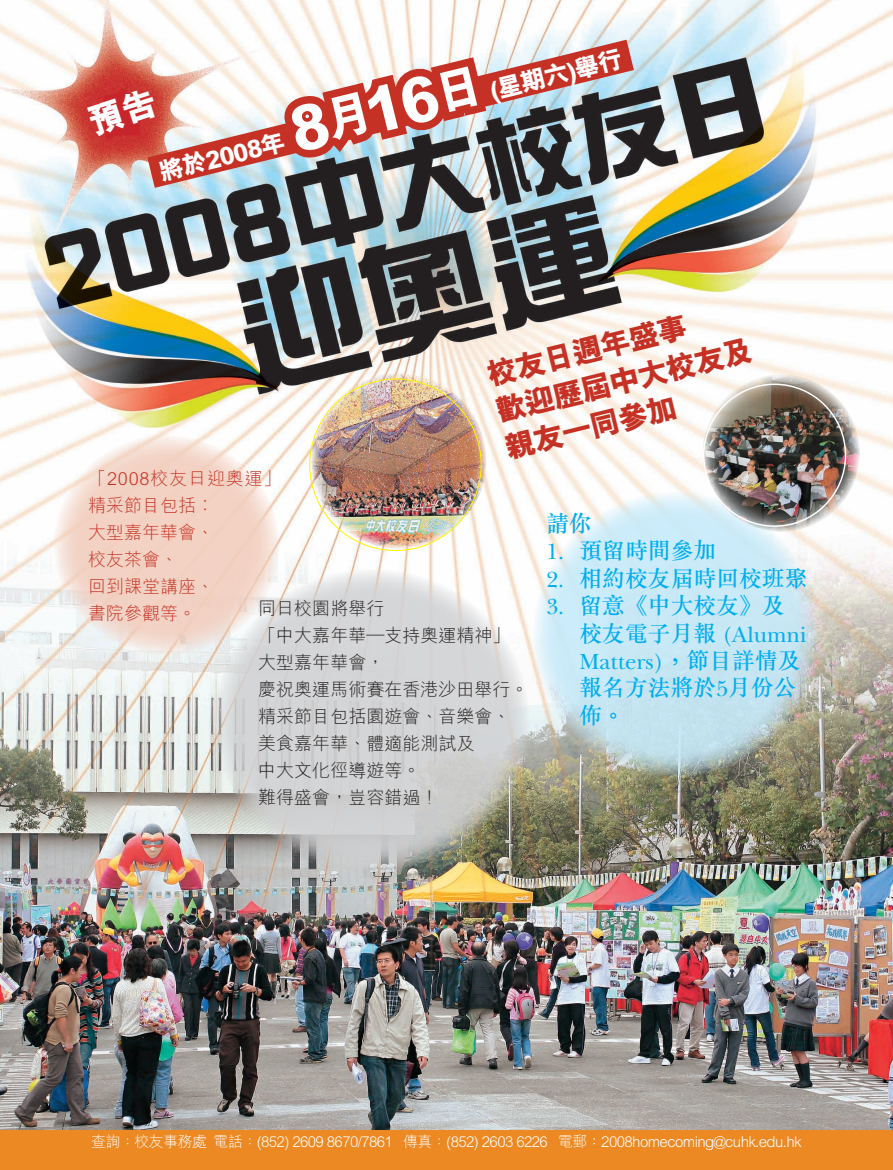
<style>
.page{position:relative;width:893px;height:1170px;background:#fff}
.page>*{position:absolute;margin:0;border:0;box-sizing:border-box;transform-origin:0 0}
.cu_Special_intro{font:800 30.45px/37.2px "M Hei HK";color:#c53124}
.cu_Special_intro-2{font:800 24.75px "M Hei HK";color:#fff}
.cu_Special_text{font:500 22.8px/27.5px "M Sung HK";color:#00aeef}
.段落樣式10{font:300 18px "M Hei HK";color:#231f20}
.段落樣式10-2{font:300 18px "M Hei HK";color:#c53124}
.段落樣式10-3{font:300 18px/27px "M Hei HK";letter-spacing:.045em;color:#c53124}
.cu_Special_intro-3{font:300 15px "M Hei HK";letter-spacing:-.04em;color:#fff}
</style>
<div class="page">
<img style="left:0;top:0;width:893px;height:1129px">
<div style="left:0;top:1129px;width:893px;height:40px;background:#ec8922"></div>
<svg style="left:533px;top:491px;width:285px;height:286px;background:#c8e4ef"></svg>
<svg style="left:147px;top:40px;width:487px;height:148px"></svg>
<svg style="left:54px;top:435px;width:225px;height:219px;background:#f2d6ca"></svg>
<svg style="left:215px;top:569px;width:315px;height:302px;background:#d1d2d2"></svg>
<img style="left:703px;top:374px;width:157px;height:157px;border-radius:79px">
<svg style="left:275px;top:48px;width:220px;height:116px"></svg>
<img style="left:311px;top:373px;width:175px;height:175px;border-radius:88px">
<svg style="left:87px;top:86px;width:71px;height:51px;background:#c92d2e"></svg>
<p class="cu_Special_intro-2" style="left:156px;top:156px;width:131px;rotate:-14deg">將於2008年</p>
<p class="cu_Special_intro-2" style="left:486px;top:75px;width:137px;rotate:-14deg">(星期六)舉行</p>
<p class="cu_Special_intro" style="left:483px;top:358px;width:207px;rotate:-14deg">校友日週年盛事</p>
<p class="cu_Special_intro" style="left:492px;top:394px;width:266px;rotate:-14deg">歡迎歷屆中大校友及親友一同參加</p>
<p class="段落樣式10-3" style="left:88px;top:464px;width:195px">「2008校友日迎奧運」精采節目包括︰</p>
<p class="段落樣式10-2" style="left:88px;top:520px;width:128px">大型嘉年華會、</p>
<p class="段落樣式10-2" style="left:88px;top:547px;width:92px">校友茶會、</p>
<p class="段落樣式10-2" style="left:88px;top:574px;width:128px">回到課堂講座、</p>
<p class="段落樣式10-2" style="left:88px;top:601px;width:110px">書院參觀等。</p>
<p class="段落樣式10" style="left:258px;top:595px;width:127px">同日校園將舉行</p>
<p class="段落樣式10" style="left:258px;top:622px;width:253px">「中大嘉年華—支持奧運精神」</p>
<p class="段落樣式10" style="left:258px;top:649px;width:127px">大型嘉年華會，</p>
<p class="段落樣式10" style="left:258px;top:676px;width:271px">慶祝奧運馬術賽在香港沙田舉行。</p>
<p class="段落樣式10" style="left:258px;top:703px;width:253px">精采節目包括園遊會、音樂會、</p>
<p class="段落樣式10" style="left:258px;top:730px;width:217px">美食嘉年華、體適能測試及</p>
<p class="段落樣式10" style="left:258px;top:757px;width:163px">中大文化徑導遊等。</p>
<p class="段落樣式10" style="left:258px;top:784px;width:181px">難得盛會，豈容錯過！</p>
<p class="cu_Special_text" style="left:546px;top:509px;width:47px">請你</p>
<p class="cu_Special_text" style="left:546px;top:536px;width:171px">1. 預留時間參加</p>
<p class="cu_Special_text" style="left:546px;top:564px;width:263px">2. 相約校友屆時回校班聚</p>
<p class="cu_Special_text" style="left:579px;top:591px;width:229px;text-indent:-33px">3. 留意《中大校友》及校友電子月報 (Alumni<br>Matters)，節目詳情及報名方法將於5月份公佈。</p>
<p class="cu_Special_intro-3" style="left:91px;top:1131px;width:712px">查詢：校友事務處 電話：(852) 2609 8670/7861 傳真：(852) 2603 6226 電郵：2008homecoming@cuhk.edu.hk</p>
</div>
